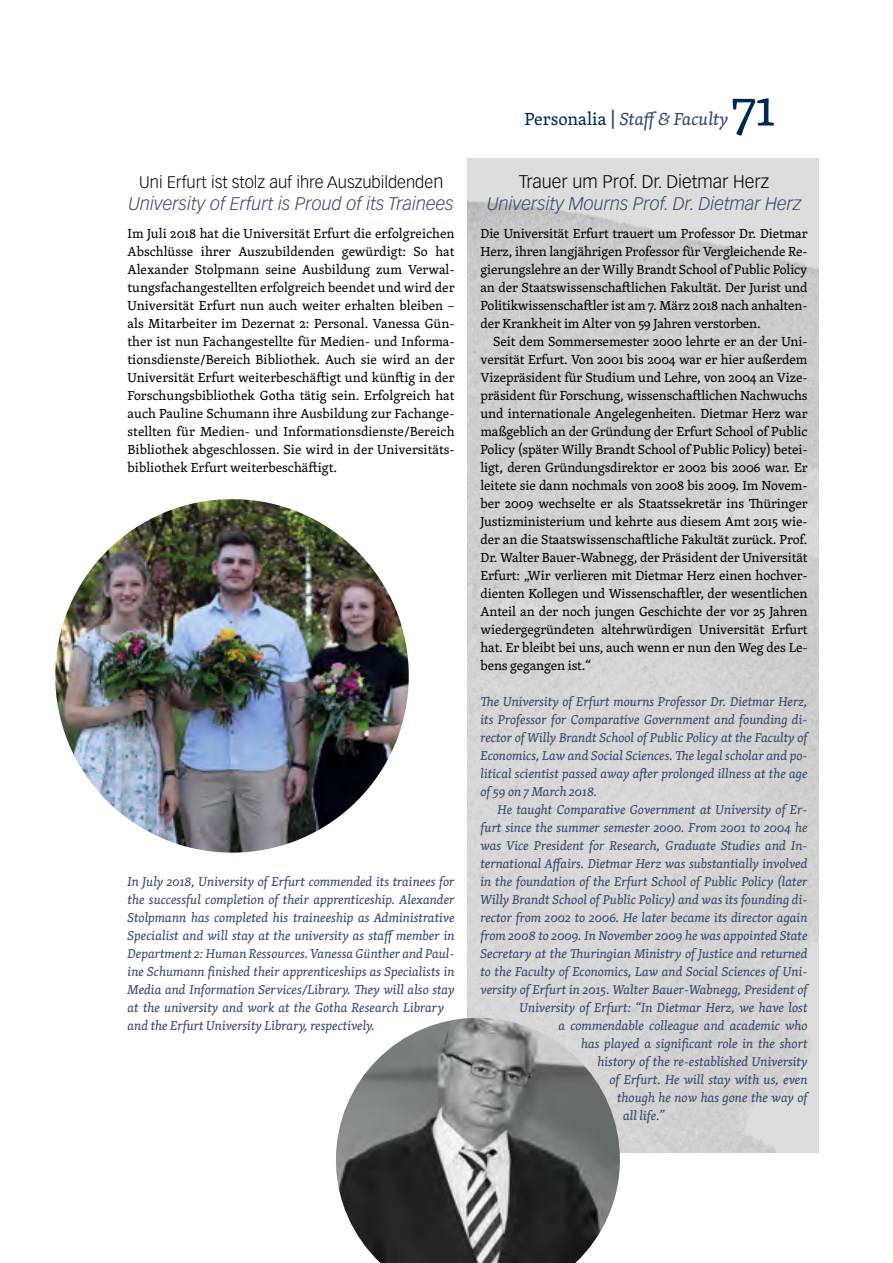
<style>
.page{position:relative;width:893px;height:1263px;background:#fff}
.page>*{position:absolute;margin:0;border:0;box-sizing:border-box;transform-origin:0 0}
.t1{font:54px "Skolar";color:#002752}
.t2{font:italic 300 18px "Vectora LH";color:#374970}
.t3{font:300 18px "Vectora LH";color:#000}
.t4{font:italic 18px "Skolar";color:#374970}
.t5{font:300 16.5px "Vectora LH";color:#000}
.t6{font:13.5px/18px "Skolar";letter-spacing:-.01em;color:#000;text-align:justify}
.t7{font:italic 13.2px/18px "Skolar";color:#374970}
.s1{font-size:18px}
.s2{font-style:normal;color:#002752}
</style>
<div class="page">
<img style="left:55px;top:499px;width:354px;height:354px;border-radius:177px">
<img style="left:468px;top:158px;width:351px;height:994px">
<img style="left:336px;top:1018px;width:284px;height:245px">
<p class="t5" style="left:139px;top:173px;width:306px">Uni Erfurt ist stolz auf ihre Auszubildende<span class="s1">n</span></p>
<h2 class="t2" style="left:129px;top:193px;width:327px">University of Erfurt is Proud of its Trainees</h2>
<p class="t6" style="left:128px;top:224px;width:329px">Im Juli 2018 hat die Universität Erfurt die erfolgreichen Abschlüsse ihrer Auszubildenden gewürdigt: So hat Alexander Stolpmann seine Ausbildung zum Verwal&shy;tungsfachangestellten erfolgreich beendet und wird der Universität Erfurt nun auch weiter erhalten bleiben – als Mitarbeiter im Dezernat 2: Personal. Vanessa Gün&shy;ther ist nun Fachangestellte für Medien- und Informa&shy;tionsdienste/Bereich Bibliothek. Auch sie wird an der Universität Erfurt weiterbeschäftigt und künftig in der Forschungsbibliothek Gotha tätig sein. Erfolgreich hat auch Pauline Schumann ihre Ausbildung zur Fachange&shy;stellten für Medien- und Informationsdienste/Bereich Bibliothek abgeschlossen. Sie wird in der Universitäts&shy;bibliothek Erfurt weiterbeschäftigt.</p>
<p class="t7" style="left:128px;top:872px;width:329px">In July 2018, University of Erfurt commended its trainees for the successful completion of their apprenticeship. Alexander Stolpmann has completed his traineeship as Administrative Specialist and will stay at the university as staff member in Department 2: Human Ressources. Vanessa Günther and Paul&shy;ine Schumann finished their apprenticeships as Specialists in Media and Information Services/Library. They will also stay at the university and work at the Gotha Research Library and the Erfurt University Library, respectively.</p>
<h1 class="t1" style="left:731px;top:67px;width:45px">71</h1>
<h2 class="t4" style="left:525px;top:106px;width:205px"><span class="s2">Personalia |</span> Staff &amp; Faculty</h2>
<h2 class="t3" style="left:519px;top:171px;width:251px">Trauer um Prof. Dr. Dietmar Herz</h2>
<h2 class="t2" style="left:487px;top:193px;width:316px">University Mourns Prof. Dr. Dietmar Herz</h2>
<p class="t6" style="left:480px;top:224px;width:329px">Die Universität Erfurt trauert um Professor Dr. Dietmar Herz, ihren langjährigen Professor für Vergleichende Re&shy;gierungslehre an der Willy Brandt School of Public Policy an der Staatswissenschaftlichen Fakultät. Der Jurist und Politikwissenschaftler ist am 7. März 2018 nach anhalten&shy;der Krankheit im Alter von 59 Jahren verstorben.</p>
<p class="t6" style="left:480px;top:332px;width:329px;text-indent:13px">Seit dem Sommersemester 2000 lehrte er an der Uni&shy;versität Erfurt. Von 2001 bis 2004 war er hier außerdem Vizepräsident für Studium und Lehre, von 2004 an Vize&shy;präsident für Forschung, wissenschaftlichen Nachwuchs und internationale Angelegenheiten. Dietmar Herz war maßgeblich an der Gründung der Erfurt School of Public Policy (später Willy Brandt School of Public Policy) betei&shy;ligt, deren Gründungsdirektor er 2002 bis 2006 war. Er leitete sie dann nochmals von 2008 bis 2009. Im Novem&shy;ber 2009 wechselte er als Staatssekretär ins Thüringer Justizministerium und kehrte aus diesem Amt 2015 wie&shy;der an die Staatswissenschaftliche Fakultät zurück. Prof.<br>Dr. Walter Bauer-Wabnegg, der Präsident der Universität Erfurt: „Wir verlieren mit Dietmar Herz einen hochver&shy;dienten Kollegen und Wissenschaftler, der wesentlichen Anteil an der noch jungen Geschichte der vor 25 Jahren wiedergegründeten altehrwürdigen Universität Erfurt hat. Er bleibt bei uns, auch wenn er nun den Weg des Le&shy;bens gegangen ist.“</p>
<p class="t7" style="left:480px;top:692px;width:329px;text-align:justify">The University of Erfurt mourns Professor Dr. Dietmar Herz, its Professor for Comparative Government and founding di&shy;rector of Willy Brandt School of Public Policy at the Faculty of Economics, Law and Social Sciences. The legal scholar and po&shy;litical scientist passed away after prolonged illness at the age of 59 on 7 March 2018.</p>
<p class="t7" style="left:497px;top:800px;width:312px">He taught Comparative Government at University of Er-</p>
<p class="t7" style="left:480px;top:818px;width:328px">furt since the summer semester 2000. From 2001 to 2004 he</p>
<p class="t7" style="left:480px;top:836px;width:329px">was Vice President for Research, Graduate Studies and In-</p>
<p class="t7" style="left:480px;top:854px;width:329px">ternational Affairs. Dietmar Herz was substantially involved</p>
<p class="t7" style="left:480px;top:872px;width:329px">in the foundation of the Erfurt School of Public Policy (later</p>
<p class="t7" style="left:480px;top:890px;width:329px">Willy Brandt School of Public Policy) and was its founding di-</p>
<p class="t7" style="left:480px;top:908px;width:328px">rector from 2002 to 2006. He later became its director again</p>
<p class="t7" style="left:480px;top:926px;width:329px">from 2008 to 2009. In November 2009 he was appointed State</p>
<p class="t7" style="left:480px;top:944px;width:329px">Secretary at the Thuringian Ministry of Justice and returned</p>
<p class="t7" style="left:480px;top:962px;width:329px">to the Faculty of Economics, Law and Social Sciences of Uni-</p>
<p class="t7" style="left:480px;top:980px;width:329px">versity of Erfurt in 2015. Walter Bauer-Wabnegg, President of</p>
<p class="t7" style="left:519px;top:998px;width:290px">University of Erfurt: “In Dietmar Herz, we have lost</p>
<p class="t7" style="left:558px;top:1016px;width:251px">a commendable colleague and academic who</p>
<p class="t7" style="left:581px;top:1034px;width:228px">has played a significant role in the short</p>
<p class="t7" style="left:597px;top:1052px;width:211px">history of the re-established University</p>
<p class="t7" style="left:609px;top:1070px;width:200px">of Erfurt. He will stay with us, even</p>
<p class="t7" style="left:617px;top:1088px;width:192px">though he now has gone the way of</p>
<p class="t7" style="left:623px;top:1106px;width:43px">all life.”</p>
</div>
